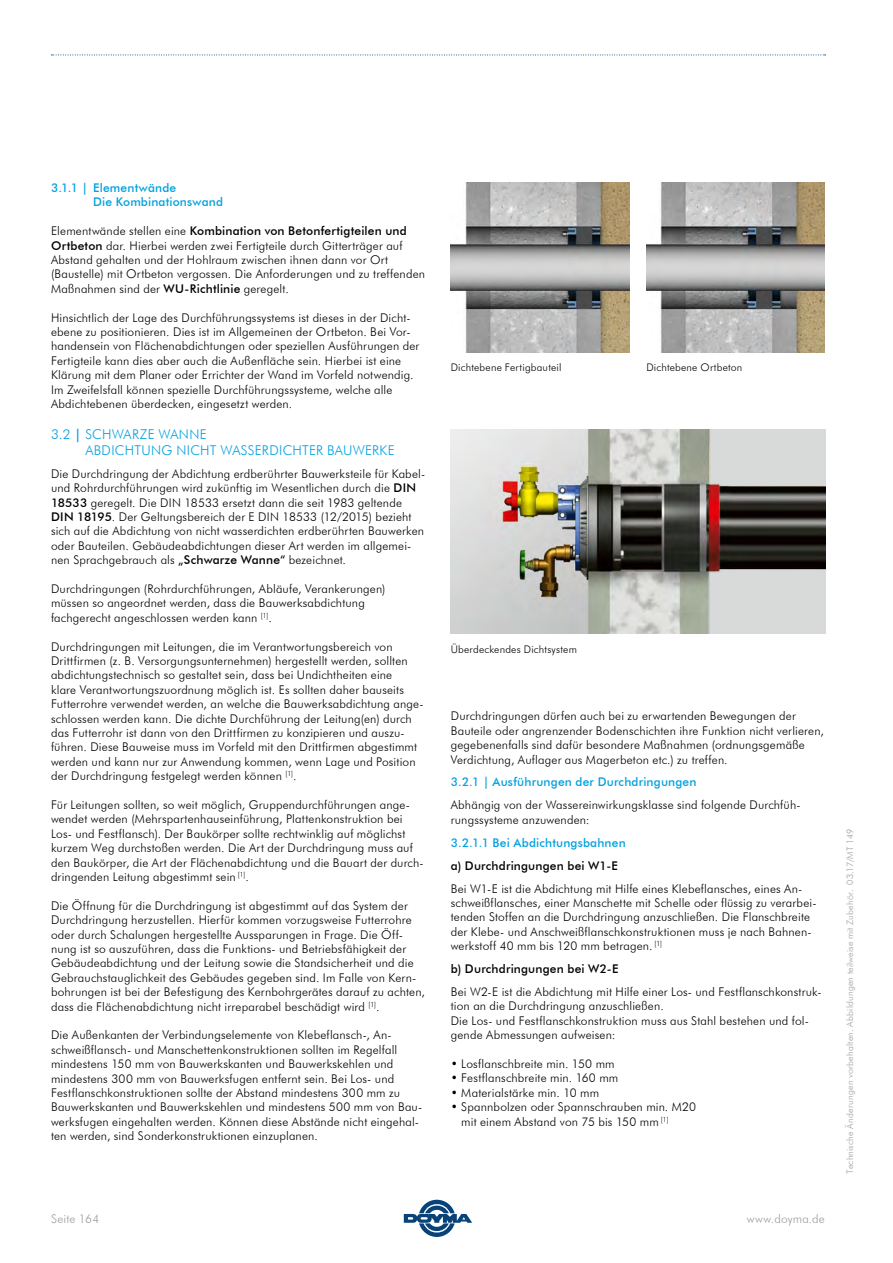
<style>
.page{position:relative;width:893px;height:1263px;background:#fff}
.page>*{position:absolute;margin:0;border:0;box-sizing:border-box;transform-origin:0 0}
.t1{font:300 13.5px/16.2px "Futura BT";letter-spacing:.02em;color:#00a1e0}
.t2{font:300 12px/14.4px "Futura BT";letter-spacing:.015em;color:#000}
.t3{font:500 12px/14.4px "Futura BT";letter-spacing:.015em;color:#00a1e0}
.t4{font:500 12px "Futura BT";letter-spacing:.015em;color:#000}
.t5{font:300 12px "Futura BT";letter-spacing:.015em;color:#9d9e9e}
.t6{font:300 10.5px "Futura BT";letter-spacing:.02em;color:#000}
.t7{font:300 9px "Futura BT";letter-spacing:.025em;color:#9d9e9e}
.s1{font-weight:500}
</style>
<div class="page">
<svg style="left:404px;top:1200px;width:68px;height:37px"></svg>
<svg style="left:51px;top:55px;width:775px;height:1px"></svg>
<img style="left:646px;top:183px;width:179px;height:170px">
<img style="left:451px;top:183px;width:178px;height:170px">
<img style="left:451px;top:429px;width:375px;height:205px">
<p class="t3" style="left:93px;top:180px;width:132px;text-indent:-42px">3.1.1 | Elementwände<br>Die Kombinationswand</p>
<p class="t2" style="left:51px;top:224px;width:376px">Elementwände stellen eine <span class="s1">Kombination von Betonfertigteilen und Ortbeton</span> dar. Hierbei werden zwei Fertigteile durch Gitterträger auf Abstand gehalten und der Hohlraum zwischen ihnen dann vor Ort (Baustelle) mit Ortbeton vergossen. Die Anforderungen und zu treffenden Maßnahmen sind der <span class="s1">WU-Richtlinie</span> geregelt.</p>
<p class="t2" style="left:51px;top:310px;width:370px">Hinsichtlich der Lage des Durchführungssystems ist dieses in der Dicht&shy;ebene zu positionieren. Dies ist im Allgemeinen der Ortbeton. Bei Vor&shy;handensein von Flächenabdichtungen oder speziellen Ausführungen der Fertigteile kann dies aber auch die Außenfläche sein. Hierbei ist eine Klärung mit dem Planer oder Errichter der Wand im Vorfeld notwendig.<br>Im Zweifelsfall können spezielle Durchführungssysteme, welche alle Abdichtebenen überdecken, eingesetzt werden.</p>
<p class="t1" style="left:85px;top:426px;width:311px;text-indent:-34px">3.2 <span class="s1">|</span> SCHWARZE WANNE<br>ABDICHTUNG NICHT WASSERDICHTER BAUWERKE</p>
<p class="t2" style="left:51px;top:466px;width:376px">Die Durchdringung der Abdichtung erdberührter Bauwerksteile für Kabel&shy;und Rohrdurchführungen wird zukünftig im Wesentlichen durch die <span class="s1">DIN 18533</span> geregelt. Die DIN 18533 ersetzt dann die seit 1983 geltende <span class="s1">DIN 18195</span>. Der Geltungsbereich der E DIN 18533 (12/2015) bezieht sich auf die Abdichtung von nicht wasserdichten erdberührten Bauwerken oder Bauteilen. Gebäudeabdichtungen dieser Art werden im allgemei&shy;nen Sprachgebrauch als <span class="s1">„Schwarze Wanne“</span> bezeichnet.</p>
<p class="t2" style="left:51px;top:581px;width:336px">Durchdringungen (Rohrdurchführungen, Abläufe, Verankerungen) müssen so angeordnet werden, dass die Bauwerksabdichtung fachgerecht angeschlossen werden kann <sup>[1]</sup>.</p>
<p class="t2" style="left:51px;top:639px;width:374px">Durchdringungen mit Leitungen, die im Verantwortungsbereich von Drittfirmen (z. B. Versorgungsunternehmen) hergestellt werden, sollten abdichtungstechnisch so gestaltet sein, dass bei Undichtheiten eine<br>klare Verantwortungszuordnung möglich ist. Es sollten daher bauseits Futterrohre verwendet werden, an welche die Bauwerksabdichtung ange&shy;schlossen werden kann. Die dichte Durchführung der Leitung(en) durch das Futterrohr ist dann von den Drittfirmen zu konzipieren und auszu&shy;führen. Diese Bauweise muss im Vorfeld mit den Drittfirmen abgestimmt werden und kann nur zur Anwendung kommen, wenn Lage und Position der Durchdringung festgelegt werden können <sup>[1]</sup>.</p>
<p class="t2" style="left:51px;top:797px;width:374px">Für Leitungen sollten, so weit möglich, Gruppendurchführungen ange&shy;wendet werden (Mehrspartenhauseinführung, Plattenkonstruktion bei Los- und Festflansch). Der Baukörper sollte rechtwinklig auf möglichst kurzem Weg durchstoßen werden. Die Art der Durchdringung muss auf den Baukörper, die Art der Flächenabdichtung und die Bauart der durch&shy;dringenden Leitung abgestimmt sein <sup>[1]</sup>.</p>
<p class="t2" style="left:51px;top:898px;width:375px">Die Öffnung für die Durchdringung ist abgestimmt auf das System der Durchdringung herzustellen. Hierfür kommen vorzugsweise Futterrohre oder durch Schalungen hergestellte Aussparungen in Frage. Die Öff&shy;nung ist so auszuführen, dass die Funktions- und Betriebsfähigkeit der Gebäudeabdichtung und der Leitung sowie die Standsicherheit und die Gebrauchstauglichkeit des Gebäudes gegeben sind. Im Falle von Kern&shy;bohrungen ist bei der Befestigung des Kernbohrgerätes darauf zu achten, dass die Flächenabdichtung nicht irreparabel beschädigt wird <sup>[1]</sup>.</p>
<p class="t2" style="left:51px;top:1028px;width:373px">Die Außenkanten der Verbindungselemente von Klebeflansch-, An&shy;schweißflansch- und Manschettenkonstruktionen sollten im Regelfall mindestens 150 mm von Bauwerkskanten und Bauwerkskehlen und mindestens 300 mm von Bauwerksfugen entfernt sein. Bei Los- und Festflanschkonstruktionen sollte der Abstand mindestens 300 mm zu Bauwerkskanten und Bauwerkskehlen und mindestens 500 mm von Bau&shy;werksfugen eingehalten werden. Können diese Abstände nicht eingehal&shy;ten werden, sind Sonderkonstruktionen einzuplanen.</p>
<p class="t5" style="left:51px;top:1211px;width:50px">Seite 164</p>
<p class="t6" style="left:451px;top:361px;width:112px">Dichtebene Fertigbauteil</p>
<p class="t6" style="left:646px;top:361px;width:98px">Dichtebene Ortbeton</p>
<p class="t6" style="left:451px;top:642px;width:128px">Überdeckendes Dichtsystem</p>
<p class="t2" style="left:451px;top:709px;width:375px">Durchdringungen dürfen auch bei zu erwartenden Bewegungen der Bauteile oder angrenzender Bodenschichten ihre Funktion nicht verlieren, gegebenenfalls sind dafür besondere Maßnahmen (ordnungsgemäße Verdichtung, Auflager aus Magerbeton etc.) zu treffen.</p>
<p class="t3" style="left:451px;top:775px;width:247px">3.2.1 | Ausführungen der Durchdringungen</p>
<p class="t2" style="left:451px;top:798px;width:351px">Abhängig von der Wassereinwirkungsklasse sind folgende Durchfüh&shy;rungssysteme anzuwenden:</p>
<p class="t3" style="left:451px;top:835px;width:177px">3.2.1.1 Bei Abdichtungsbahnen</p>
<p class="t4" style="left:451px;top:858px;width:169px">a) Durchdringungen bei W1-E</p>
<p class="t2" style="left:451px;top:881px;width:367px">Bei W1-E ist die Abdichtung mit Hilfe eines Klebeflansches, eines An&shy;schweißflansches, einer Manschette mit Schelle oder flüssig zu verarbei&shy;tenden Stoffen an die Durchdringung anzuschließen. Die Flanschbreite der Klebe- und Anschweißflanschkonstruktionen muss je nach Bahnen&shy;werkstoff 40 mm bis 120 mm betragen. <sup>[1]</sup></p>
<p class="t4" style="left:451px;top:961px;width:169px">b) Durchdringungen bei W2-E</p>
<p class="t2" style="left:451px;top:984px;width:372px">Bei W2-E ist die Abdichtung mit Hilfe einer Los- und Festflanschkonstruk&shy;tion an die Durchdringung anzuschließen.<br>Die Los- und Festflanschkonstruktion muss aus Stahl bestehen und fol&shy;gende Abmessungen aufweisen:</p>
<p class="t2" style="left:451px;top:1056px;width:165px">• Losflanschbreite min. 150 mm</p>
<p class="t2" style="left:451px;top:1071px;width:169px">• Festflanschbreite min. 160 mm</p>
<p class="t2" style="left:451px;top:1085px;width:150px">• Materialstärke min. 10 mm</p>
<p class="t2" style="left:461px;top:1099px;width:236px;text-indent:-11px">• Spannbolzen oder Spannschrauben min. M20 mit einem Abstand von 75 bis 150 mm <sup>[1]</sup></p>
<p class="t5" style="left:747px;top:1211px;width:80px">www.doyma.de</p>
<p class="t7" style="left:844px;top:1174px;width:346px;rotate:-90deg">Technische Änderungen vorbehalten. Abbildungen teilweise mit Zubehör. 03.17/MT 149</p>
</div>
